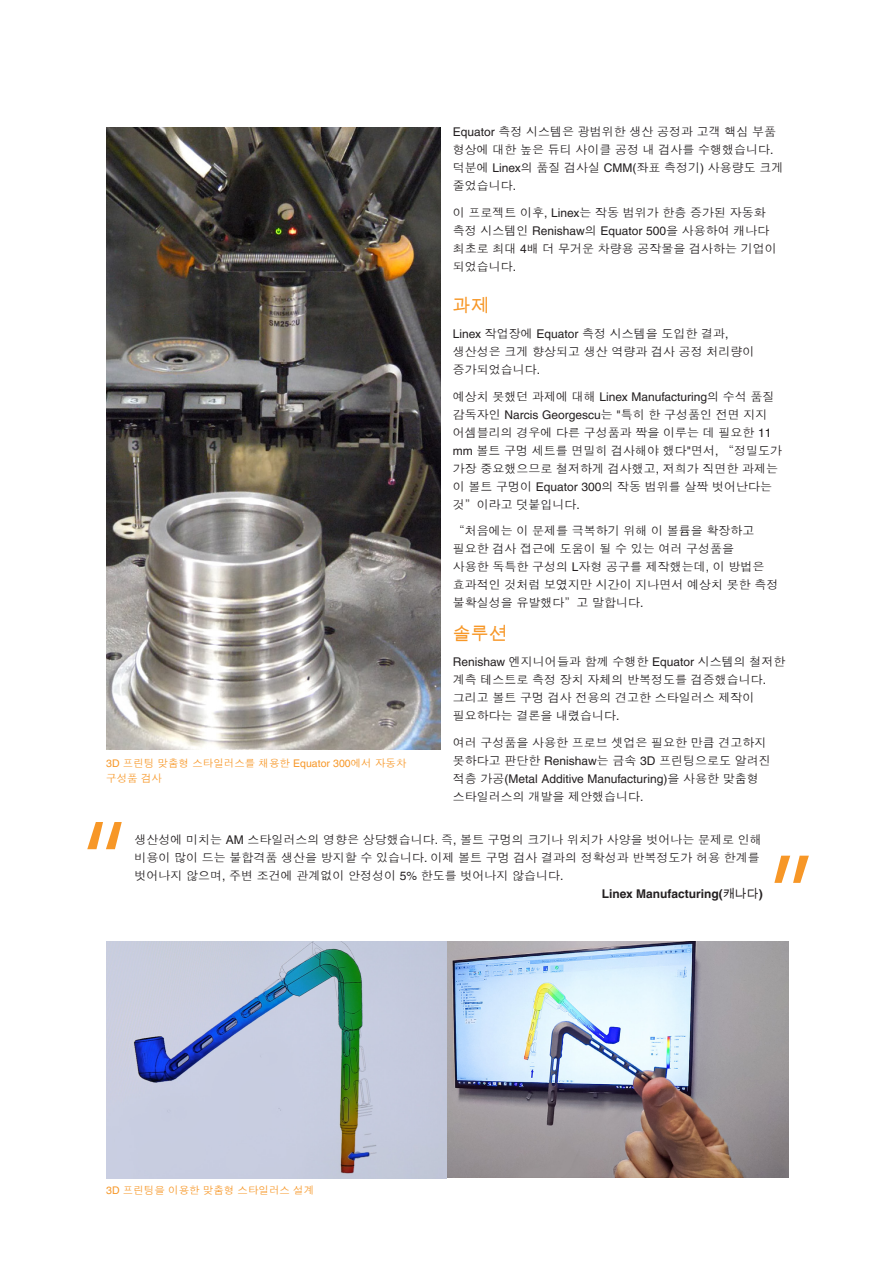
<style>
.page{position:relative;width:893px;height:1263px;background:#fff}
.page>*{position:absolute;margin:0;border:0;box-sizing:border-box;transform-origin:0 0}
.Main_body_text_8pt{font:18px "Arial Unicode MS";color:#f79727}
.Main_body_heading_te{font:18px "Arial Unicode MS";color:#f79727}
.Main_body_text_8pt-2{font:12px/18px "Dotum Che";color:#231f20}
.t1{font:700 12px "Helvetica LT Pro";color:#231f20}
.Caption_text_7pt{font:10.5px/15px "Dotum Che";color:#f79727}
.s1{font-family:"Helvetica LT Pro"}
.s2{font-family:"Arial Unicode MS";font-weight:400}
</style>
<div class="page">
<img style="left:106px;top:941px;width:683px;height:237px">
<svg style="left:87px;top:822px;width:35px;height:27px"></svg>
<svg style="left:774px;top:856px;width:35px;height:27px"></svg>
<img style="left:106px;top:128px;width:334px;height:622px">
<p class="Main_body_text_8pt-2" style="left:453px;top:123px;width:332px"><span class="s1">Equator</span> 측정 시스템은 광범위한 생산 공정과 고객 핵심 부품 형상에 대한 높은 듀티 사이클 공정 내 검사를 수행했습니다<span class="s1">. </span>덕분에 <span class="s1">Linex</span>의 품질 검사실 <span class="s1">CMM(</span>좌표 측정기<span class="s1">)</span> 사용량도 크게 줄었습니다<span class="s1">.</span></p>
<p class="Main_body_text_8pt-2" style="left:453px;top:203px;width:326px">이 프로젝트 이후<span class="s1">, Linex</span>는 작동 범위가 한층 증가된 자동화 측정 시스템인 <span class="s1">Renishaw</span>의 <span class="s1">Equator 500</span>을 사용하여 캐나다 최초로 최대 <span class="s1">4</span>배 더 무거운 차량용 공작물을 검사하는 기업이 되었습니다<span class="s1">.</span></p>
<p class="Main_body_heading_te" style="left:453px;top:292px;width:37px">과제</p>
<p class="Main_body_text_8pt-2" style="left:453px;top:325px;width:303px"><span class="s1">Linex</span> 작업장에 <span class="s1">Equator</span> 측정 시스템을 도입한 결과<span class="s1">, </span>생산성은 크게 향상되고 생산 역량과 검사 공정 처리량이 증가되었습니다<span class="s1">.</span></p>
<p class="Main_body_text_8pt-2" style="left:453px;top:387px;width:331px">예상치 못했던 과제에 대해 <span class="s1">Linex Manufacturing</span>의 수석 품질 감독자인 <span class="s1">Narcis Georgescu</span>는 <span class="s1">"</span>특히 한 구성품인 전면 지지 어셈블리의 경우에 다른 구성품과 짝을 이루는 데 필요한 <span class="s1">11 mm</span> 볼트 구멍 세트를 면밀히 검사해야 했다<span class="s1">"</span>면서<span class="s1">,</span> “정밀도가 가장 중요했으므로 철저하게 검사했고<span class="s1">,</span> 저희가 직면한 과제는 이 볼트 구멍이 <span class="s1">Equator 300</span>의 작동 범위를 살짝 벗어난다는 것”이라고 덧붙입니다<span class="s1">.</span></p>
<p class="Main_body_text_8pt-2" style="left:453px;top:522px;width:327px">“처음에는 이 문제를 극복하기 위해 이 볼륨을 확장하고 필요한 검사 접근에 도움이 될 수 있는 여러 구성품을<br>사용한 독특한 구성의 <span class="s1">L</span>자형 공구를 제작했는데<span class="s1">,</span> 이 방법은 효과적인 것처럼 보였지만 시간이 지나면서 예상치 못한 측정 불확실성을 유발했다”고 말합니다<span class="s1">.</span></p>
<p class="Main_body_text_8pt" style="left:453px;top:620px;width:55px">솔루션</p>
<p class="Main_body_text_8pt-2" style="left:453px;top:653px;width:334px"><span class="s1">Renishaw</span> 엔지니어들과 함께 수행한 <span class="s1">Equator</span> 시스템의 철저한 계측 테스트로 측정 장치 자체의 반복정도를 검증했습니다<span class="s1">. </span>그리고 볼트 구멍 검사 전용의 견고한 스타일러스 제작이 필요하다는 결론을 내렸습니다<span class="s1">.</span></p>
<p class="Main_body_text_8pt-2" style="left:453px;top:733px;width:319px">여러 구성품을 사용한 프로브 셋업은 필요한 만큼 견고하지 못하다고 판단한 <span class="s1">Renishaw</span>는 금속 <span class="s1">3D</span> 프린팅으로도 알려진 적층 가공<span class="s1">(Metal Additive Manufacturing)</span>을 사용한 맞춤형 스타일러스의 개발을 제안했습니다<span class="s1">.</span></p>
<p class="Main_body_text_8pt-2" style="left:134px;top:831px;width:629px">생산성에 미치는 <span class="s1">AM</span> 스타일러스의 영향은 상당했습니다<span class="s1">.</span> 즉<span class="s1">,</span> 볼트 구멍의 크기나 위치가 사양을 벗어나는 문제로 인해 비용이 많이 드는 불합격품 생산을 방지할 수 있습니다<span class="s1">.</span> 이제 볼트 구멍 검사 결과의 정확성과 반복정도가 허용 한계를 벗어나지 않으며<span class="s1">,</span> 주변 조건에 관계없이 안정성이 <span class="s1">5%</span> 한도를 벗어나지 않습니다<span class="s1">.</span></p>
<p class="t1" style="left:602px;top:886px;width:163px">Linex Manufacturing(<span class="s2">캐나다</span>)</p>
<p class="Caption_text_7pt" style="left:106px;top:756px;width:302px"><span class="s1">3D</span> 프린팅 맞춤형 스타일러스를 채용한 <span class="s1">Equator 300</span>에서 자동차 구성품 검사</p>
<p class="Caption_text_7pt" style="left:106px;top:1183px;width:209px"><span class="s1">3D</span> 프린팅을 이용한 맞춤형 스타일러스 설계</p>
</div>
